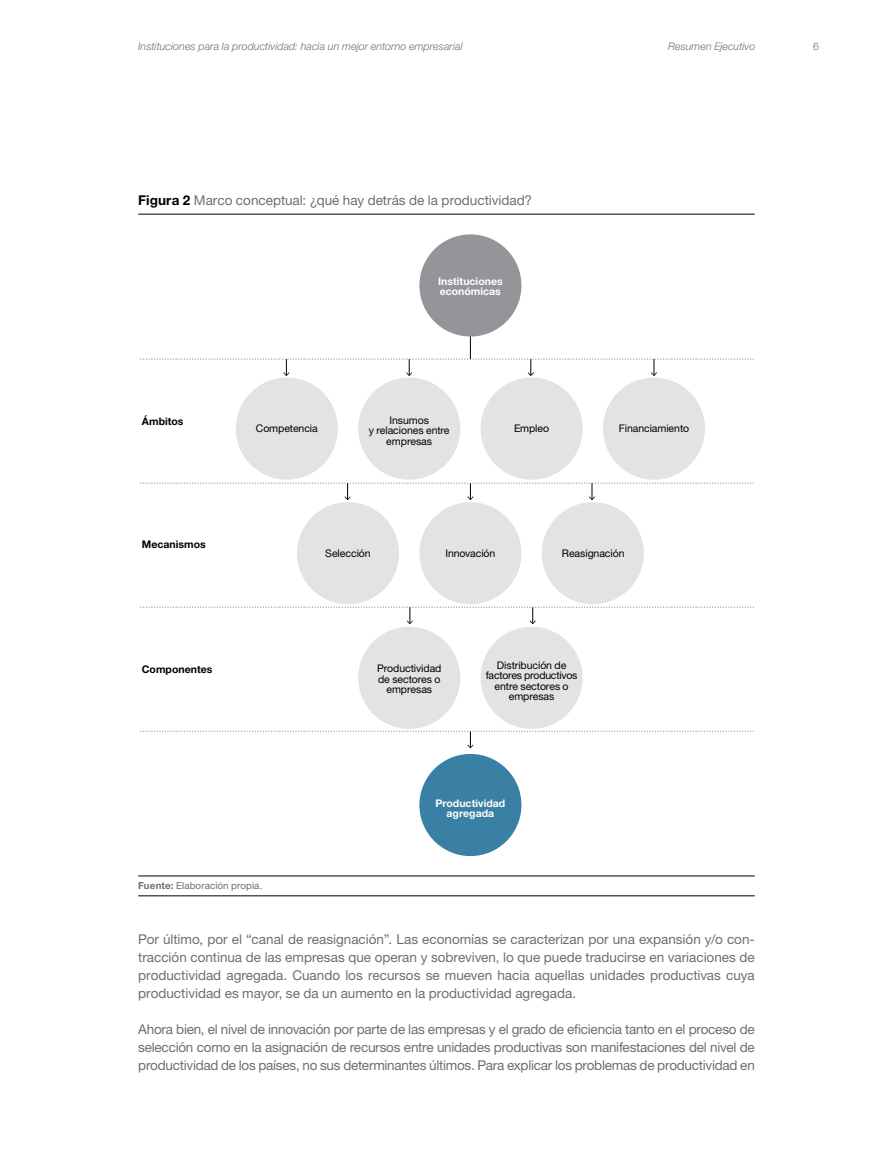
<style>
.page{position:relative;width:893px;height:1149px;background:#fff}
.page>*{position:absolute;margin:0;border:0;box-sizing:border-box;transform-origin:0 0}
.t1{font:13.5px/18px "Helvetica Neue LT Std";letter-spacing:-.005em;color:#6d6e71;text-align:justify}
.t2{font:italic 300 10.65px "Helvetica Neue LT Std";letter-spacing:.01em;color:#6d6e71}
.t3{font:10.5px/10.5px "Helvetica Neue LT Std";letter-spacing:-.01em;color:#000;text-align:center}
.t4{font:700 10.5px/10.5px "Helvetica Neue LT Std";color:#fff}
.t5{font:700 10.5px "Helvetica Neue LT Std";color:#000}
.t6{font:italic 300 10.5px "Helvetica Neue LT Std";letter-spacing:.01em;color:#6d6e71}
.t7{font:300 10.5px "Helvetica Neue LT Std";color:#6d6e71}
.t8{font:9.75px "Helvetica Neue LT Std";letter-spacing:.01em;color:#6d6e71}
.s1{font-weight:700;color:#000}
.s2{font-weight:700}
</style>
<div class="page">
<hr style="left:138px;top:214px;width:617px;height:1px;background:#000">
<hr style="left:138px;top:875px;width:617px;height:1px;background:#000">
<hr style="left:138px;top:895px;width:617px;height:1px;background:#000">
<div style="left:358px;top:377px;width:102px;height:102px;background:#e2e3e4;border-radius:50%"></div>
<div style="left:481px;top:377px;width:102px;height:102px;background:#e2e3e4;border-radius:50%"></div>
<div style="left:603px;top:377px;width:102px;height:102px;background:#e2e3e4;border-radius:50%"></div>
<div style="left:236px;top:377px;width:102px;height:102px;background:#e2e3e4;border-radius:50%"></div>
<hr style="left:470px;top:286px;width:1px;height:73px;background:#000">
<div style="left:419px;top:234px;width:102px;height:102px;background:#939598;border-radius:50%"></div>
<div style="left:419px;top:753px;width:102px;height:102px;background:#3980a4;border-radius:50%"></div>
<div style="left:481px;top:626px;width:102px;height:102px;background:#e2e3e4;border-radius:50%"></div>
<div style="left:358px;top:626px;width:102px;height:102px;background:#e2e3e4;border-radius:50%"></div>
<div style="left:297px;top:502px;width:102px;height:102px;background:#e2e3e4;border-radius:50%"></div>
<div style="left:542px;top:502px;width:102px;height:102px;background:#e2e3e4;border-radius:50%"></div>
<div style="left:419px;top:502px;width:102px;height:102px;background:#e2e3e4;border-radius:50%"></div>
<svg style="left:140px;top:358px;width:614px;height:18px"></svg>
<svg style="left:140px;top:482px;width:614px;height:18px"></svg>
<svg style="left:140px;top:606px;width:614px;height:18px"></svg>
<svg style="left:140px;top:730px;width:614px;height:18px"></svg>
<p class="t2" style="left:138px;top:40px;width:326px">Instituciones para la productividad: hacia un mejor entorno empresarial</p>
<p class="t6" style="left:668px;top:40px;width:89px">Resumen Ejecutivo</p>
<p class="t7" style="left:813px;top:40px;width:7px">6</p>
<p class="t1" style="left:138px;top:191px;width:395px"><span class="s1">Figura 2</span> Marco conceptual: ¿qué hay detrás de la productividad?</p>
<p class="t4" style="left:438px;top:275px;width:66px">Instituciones económicas</p>
<p class="t5" style="left:142px;top:414px;width:43px">Ámbitos</p>
<p class="t5" style="left:142px;top:538px;width:65px">Mecanismos</p>
<p class="t5" style="left:142px;top:662px;width:72px">Componentes</p>
<p class="t3" style="left:369px;top:414px;width:82px">Insumos<br>y relaciones entre empresas</p>
<p class="t3" style="left:256px;top:422px;width:63px">Competencia</p>
<p class="t3" style="left:514px;top:422px;width:37px">Empleo</p>
<p class="t3" style="left:619px;top:422px;width:72px">Financiamiento</p>
<p class="t3" style="left:325px;top:548px;width:47px">Selección</p>
<p class="t3" style="left:445px;top:548px;width:52px">Innovación</p>
<p class="t3" style="left:562px;top:548px;width:64px">Reasignación</p>
<p class="t3" style="left:377px;top:663px;width:66px">Productividad de sectores o empresas</p>
<p class="t3" style="left:486px;top:659px;width:93px">Distribución de factores productivos entre sectores o empresas</p>
<p class="t4" style="left:435px;top:797px;width:71px;text-align:center">Productividad agregada</p>
<p class="t8" style="left:138px;top:879px;width:126px"><span class="s2">Fuente:</span> Elaboración propia.</p>
<p class="t1" style="left:138px;top:929px;width:618px">Por último, por el “canal de reasignación”. Las economías se caracterizan por una expansión y/o con&shy;tracción continua de las empresas que operan y sobreviven, lo que puede traducirse en variaciones de productividad agregada. Cuando los recursos se mueven hacia aquellas unidades productivas cuya productividad es mayor, se da un aumento en la productividad agregada.</p>
<p class="t1" style="left:138px;top:1019px;width:618px">Ahora bien, el nivel de innovación por parte de las empresas y el grado de eficiencia tanto en el proceso de selección como en la asignación de recursos entre unidades productivas son manifestaciones del nivel de productividad de los países, no sus determinantes últimos. Para explicar los problemas de productividad en</p>
</div>
